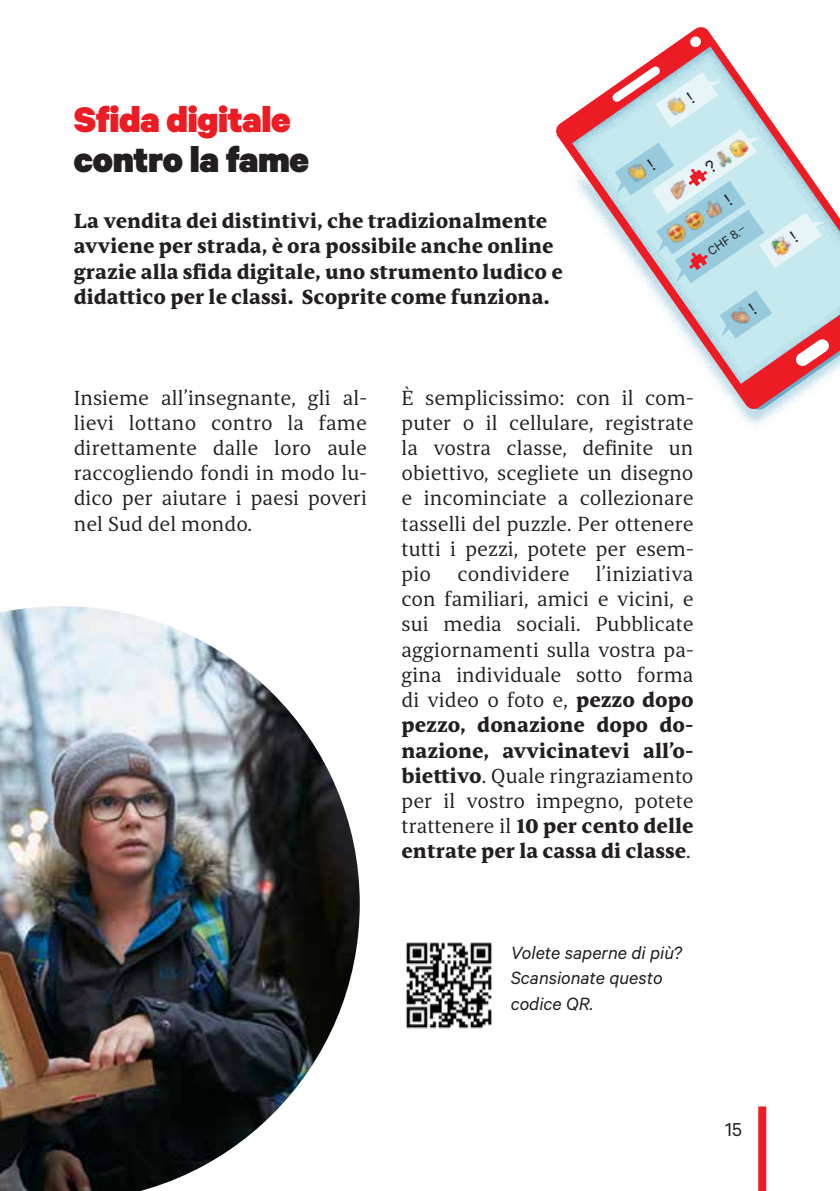
<style>
.page{position:relative;width:840px;height:1191px;background:#fff}
.page>*{position:absolute;margin:0;border:0;box-sizing:border-box;transform-origin:0 0}
.t1{font:900 40px "Calibre";letter-spacing:-.01em;color:#ed1c24}
.t2{font:900 40px "Calibre";letter-spacing:-.01em;color:#231f20}
.t3{font:21px/25.2px "Torrent";color:#231f20;text-align:justify}
.t4{font:700 21px/25.2px "Torrent";color:#231f20}
.t5{font:21px "Calibre";color:#231f20}
.t6{font:italic 20px/25.2px "Calibre";color:#231f20}
.t7{font:13.8px "Calibre";color:#231f20}
.s1{font-family:"Minion Pro"}
.s2{font-weight:700}
</style>
<div class="page">
<img style="left:0;top:606px;width:360px;height:585px">
<div style="left:569px;top:170px;width:270px;height:259px;background:#68adca;opacity:.44"></div>
<svg style="left:556px;top:27px;width:283px;height:383px"></svg>
<svg style="left:564px;top:43px;width:275px;height:350px"></svg>
<svg style="left:794px;top:338px;width:35px;height:29px"></svg>
<svg style="left:689px;top:36px;width:12px;height:12px"></svg>
<img style="left:406px;top:942px;width:86px;height:87px">
<svg style="left:758px;top:1106px;width:7px;height:85px"></svg>
<svg style="left:611px;top:66px;width:213px;height:217px"></svg>
<svg style="left:719px;top:290px;width:52px;height:48px;background:#afd4de"></svg>
<h1 class="t1" style="left:74px;top:94px;width:218px">Sfida digitale</h1>
<h1 class="t2" style="left:74px;top:134px;width:237px">contro la fame</h1>
<p class="t4" style="left:74px;top:208px;width:490px">La vendita dei distintivi, che tradizionalmente avviene per strada, è ora possibile anche online grazie alla sfida digitale, uno strumento ludico e didattico per le classi. Scoprite come funziona.</p>
<p class="t7" style="left:704px;top:245px;width:45px;rotate:-34deg">CHF 8.<span class="s1">–</span></p>
<p class="t3" style="left:74px;top:385px;width:294px">Insieme all’insegnante, gli al&shy;lievi lottano contro la fame direttamente dalle loro aule raccogliendo fondi in modo lu&shy;dico per aiutare i paesi poveri nel Sud del mondo.</p>
<p class="t3" style="left:401px;top:385px;width:293px">È semplicissimo: con il com&shy;puter o il cellulare, registrate la vostra classe, definite un obiettivo, scegliete un disegno e incominciate a collezionare tasselli del puzzle. Per ottenere tutti i pezzi, potete per esem&shy;pio</p>
<p class="t3" style="left:401px;top:561px;width:293px;text-indent:194px">l’iniziativa con familiari, amici e vicini, e sui media sociali. Pubblicate aggiornamenti sulla vostra pa&shy;gina individuale sotto forma di video o foto e, <span class="s2">pezzo dopo pezzo, donazione dopo do&shy;nazione, avvicinatevi all’o&shy;biettivo</span>. Quale ringraziamento per il vostro impegno, potete trattenere il <span class="s2">10 per cento delle entrate per la cassa di classe</span>.</p>
<p class="t3" style="left:457px;top:561px;width:113px">condividere</p>
<p class="t6" style="left:510px;top:939px;width:173px">Volete saperne di più?<br>Scansionate questo codice QR.</p>
<p class="t5" style="left:724px;top:1116px;width:18px">15</p>
</div>
